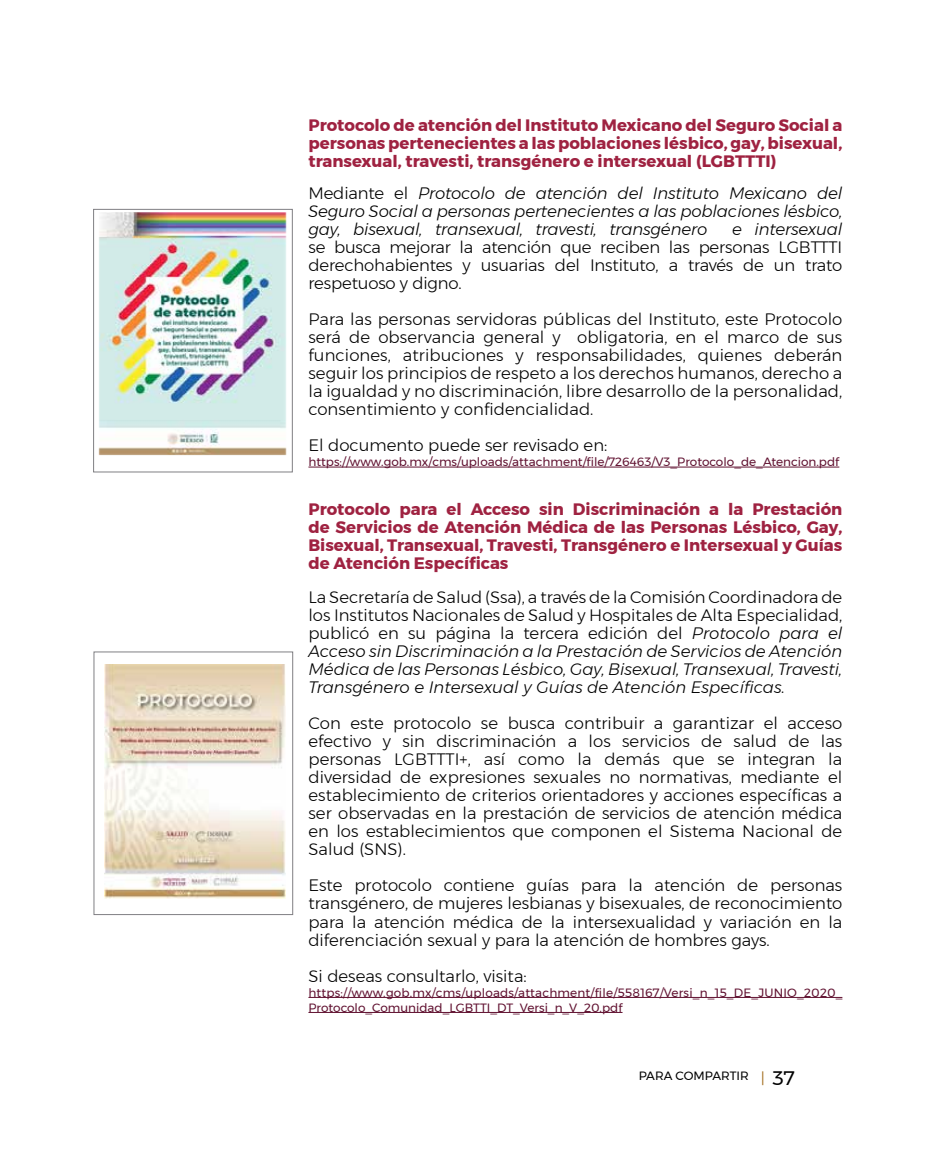
<style>
.page{position:relative;width:936px;height:1149px;background:#fff}
.page>*{position:absolute;margin:0;border:0;box-sizing:border-box;transform-origin:0 0}
.t1{font:300 16.5px/18px "Montserrat";color:#000;text-align:justify}
.t2{font:italic 300 16.5px/18px "Montserrat";letter-spacing:-.01em;color:#000;text-align:justify}
.t3{font:700 16.5px/18px "Montserrat";color:#9f2241;text-align:justify}
.t4{font:12px/15px "Montserrat";color:#611231}
.t5{font:12px "Montserrat";color:#000}
.s1{font-style:normal}
.s2{font-size:19.5px}
</style>
<div class="page">
<svg style="left:761px;top:1071px;width:2px;height:13px"></svg>
<img style="left:99px;top:213px;width:187px;height:242px">
<hr style="left:308px;top:466px;width:531px;height:1px;background:#611231">
<img style="left:104px;top:664px;width:181px;height:234px">
<hr style="left:308px;top:996px;width:534px;height:1px;background:#611231">
<hr style="left:308px;top:1011px;width:314px;height:1px;background:#611231">
<div style="left:93px;top:209px;width:200px;height:263px;border:1px solid #807f83"></div>
<div style="left:94px;top:651px;width:199px;height:263px;border:1px solid #807f83"></div>
<p class="t3" style="left:308px;top:116px;width:535px">Protocolo de atención del Instituto Mexicano del Seguro Social a personas pertenecientes a las poblaciones lésbico, gay, bisexual, transexual, travesti, transgénero e intersexual (LGBTTTI)</p>
<p class="t2" style="left:308px;top:184px;width:535px"><span class="s1">Mediante el</span> Protocolo de atención del Instituto Mexicano del Seguro Social a personas pertenecientes a las poblaciones lésbico, gay, bisexual, transexual, travesti, transgénero</p>
<p class="t2" style="left:732px;top:220px;width:112px">e intersexual</p>
<p class="t1" style="left:308px;top:238px;width:535px">se busca mejorar la atención que reciben las personas LGBTTTI derechohabientes y usuarias del Instituto, a través de un trato respetuoso y digno.</p>
<p class="t1" style="left:308px;top:310px;width:535px">Para las personas servidoras públicas del Instituto, este Protocolo será de observancia general y obligatoria, en el marco de sus funciones, atribuciones y responsabilidades, quienes deberán seguir los principios de respeto a los derechos humanos, derecho a la igualdad y no discriminación, libre desarrollo de la personalidad, consentimiento y confidencialidad.</p>
<p class="t1" style="left:308px;top:436px;width:300px">El documento puede ser revisado en:</p>
<p class="t4" style="left:308px;top:454px;width:532px">https://www.gob.mx/cms/uploads/attachment/file/726463/V3_Protocolo_de_Atencion.pdf</p>
<p class="t3" style="left:308px;top:500px;width:535px">Protocolo para el Acceso sin Discriminación a la Prestación de Servicios de Atención Médica de las Personas Lésbico, Gay, Bisexual, Transexual, Travesti, Transgénero e Intersexual y Guías de Atención Específicas</p>
<p class="t2" style="left:308px;top:588px;width:535px"><span class="s1">La Secretaría de Salud (Ssa), a través de la Comisión Coordinadora de los Institutos Nacionales de Salud y Hospitales de Alta Especialidad, publicó en su página la tercera edición del</span> Protocolo para el Acceso sin Discriminación a la Prestación de Servicios de Atención Médica de las Personas Lésbico, Gay, Bisexual, Transexual, Travesti, Transgénero e Intersexual y Guías de Atención Específicas.</p>
<p class="t1" style="left:308px;top:714px;width:535px">Con este protocolo se busca contribuir a garantizar el acceso efectivo y sin discriminación a los servicios de salud de las personas LGBTTTI+, así como la demás que se integran la diversidad de expresiones sexuales no normativas, mediante el establecimiento de criterios orientadores y acciones específicas a ser observadas en la prestación de servicios de atención médica en los establecimientos que componen el Sistema Nacional de Salud (SNS).</p>
<p class="t1" style="left:308px;top:876px;width:535px">Este protocolo contiene guías para la atención de personas transgénero, de mujeres lesbianas y bisexuales, de reconocimiento para la atención médica de la intersexualidad y variación en la diferenciación sexual y para la atención de hombres gays.</p>
<p class="t1" style="left:308px;top:966px;width:220px">Si deseas consultarlo, visita:</p>
<p class="t4" style="left:308px;top:984px;width:535px">https://www.gob.mx/cms/uploads/attachment/file/558167/Versi_n_15_DE_JUNIO_2020_<br>Protocolo_Comunidad_LGBTTI_DT_Versi_n_V_20.pdf</p>
<p class="t5" style="left:638px;top:1066px;width:158px">PARA COMPARTIR <span class="s2">37</span></p>
</div>
